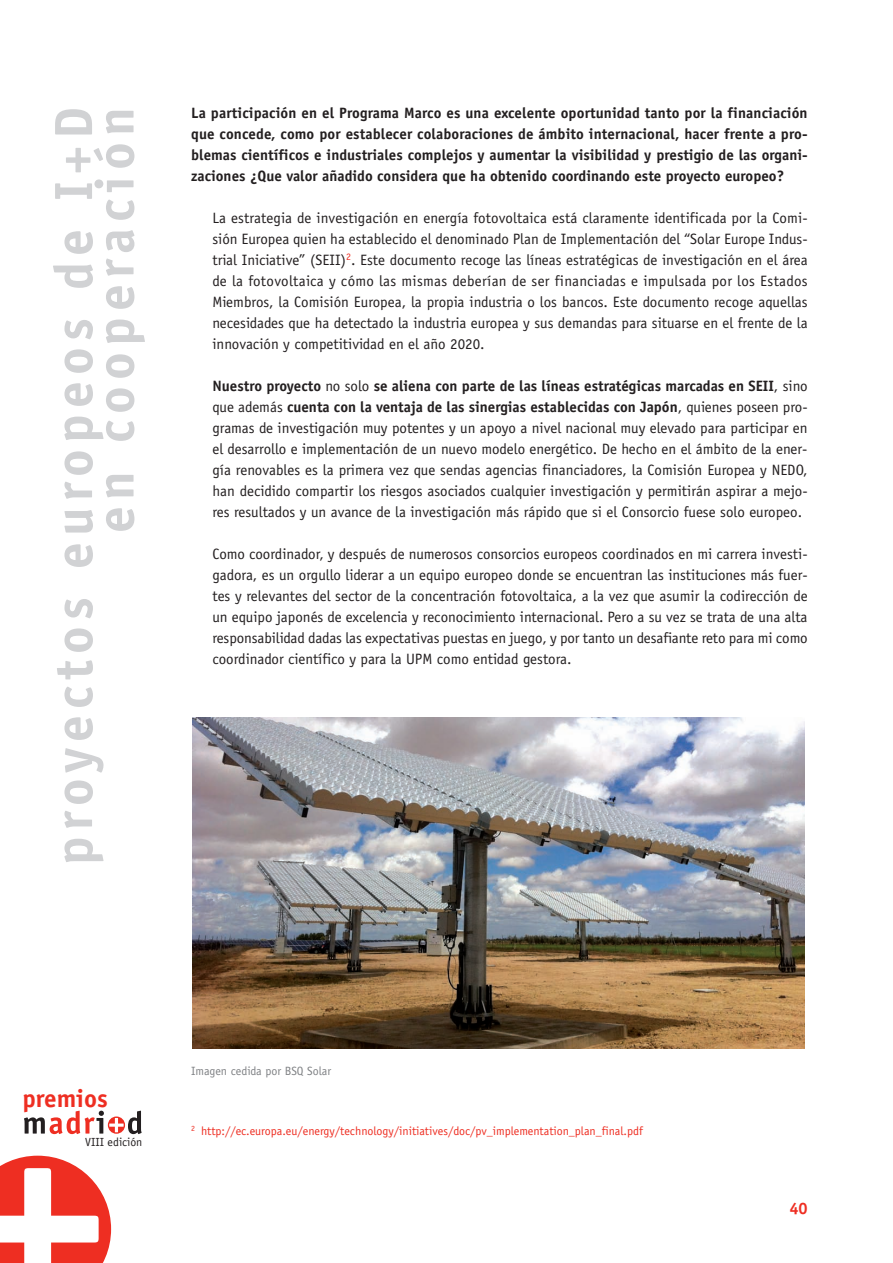
<style>
.page{position:relative;width:893px;height:1263px;background:#fff}
.page>*{position:absolute;margin:0;border:0;box-sizing:border-box;transform-origin:0 0}
.t1{font:700 54px/41.4px "Officina Sans";letter-spacing:.11em;color:#d1d2d4;text-align:right}
.t2{font:700 25.05px "Officina Sans";color:#ee2e22}
.t3{font:700 16.5px "Officina Sans";color:#ee2e22}
.t4{font:15px/21px "Officina Sans";color:#231f20;text-align:justify}
.t5{font:700 15px/21px "Officina Sans";color:#231f20;text-align:justify}
.t6{font:12px "Officina Sans";color:#ee2e22}
.t7{font:12px "Officina Sans";color:#808285}
.t8{font:11.85px "Officina Sans";color:#231f20}
.s1{font-weight:700}
</style>
<div class="page">
<img style="left:193px;top:717px;width:612px;height:332px">
<svg style="left:0;top:1156px;width:111px;height:107px"></svg>
<svg style="left:24px;top:1111px;width:118px;height:23px"></svg>
<h1 class="t1" style="left:58px;top:865px;width:760px;rotate:-90deg">proyectos europeos de I+D en cooperación</h1>
<p class="t5" style="left:191px;top:103px;width:618px">La participación en el Programa Marco es una excelente oportunidad tanto por la financiación que concede, como por establecer colaboraciones de ámbito internacional, hacer frente a pro&shy;blemas científicos e industriales complejos y aumentar la visibilidad y prestigio de las organi&shy;zaciones ¿Que valor añadido considera que ha obtenido coordinando este proyecto europeo?</p>
<p class="t4" style="left:212px;top:208px;width:597px">La estrategia de investigación en energía fotovoltaica está claramente identificada por la Comi&shy;sión Europea quien ha establecido el denominado Plan de Implementación del “Solar Europe Indus&shy;trial Iniciative” (SEII)<sup>2</sup>. Este documento recoge las líneas estratégicas de investigación en el área de la fotovoltaica y cómo las mismas deberían de ser financiadas e impulsada por los Estados Miembros, la Comisión Europea, la propia industria o los bancos. Este documento recoge aquellas necesidades que ha detectado la industria europea y sus demandas para situarse en el frente de la innovación y competitividad en el año 2020.</p>
<p class="t4" style="left:212px;top:376px;width:597px"><span class="s1">Nuestro proyecto</span> no solo <span class="s1">se aliena con parte de las líneas estratégicas marcadas en SEII</span>, sino que además <span class="s1">cuenta con la ventaja de las sinergias establecidas con Japón</span>, quienes poseen pro&shy;gramas de investigación muy potentes y un apoyo a nivel nacional muy elevado para participar en el desarrollo e implementación de un nuevo modelo energético. De hecho en el ámbito de la ener&shy;gía renovables es la primera vez que sendas agencias financiadores, la Comisión Europea y NEDO, han decidido compartir los riesgos asociados cualquier investigación y permitirán aspirar a mejo&shy;res resultados y un avance de la investigación más rápido que si el Consorcio fuese solo europeo.</p>
<p class="t4" style="left:212px;top:544px;width:597px">Como coordinador, y después de numerosos consorcios europeos coordinados en mi carrera investi&shy;gadora, es un orgullo liderar a un equipo europeo donde se encuentran las instituciones más fuer&shy;tes y relevantes del sector de la concentración fotovoltaica, a la vez que asumir la codirección de un equipo japonés de excelencia y reconocimiento internacional. Pero a su vez se trata de una alta responsabilidad dadas las expectativas puestas en juego, y por tanto un desafiante reto para mi como coordinador científico y para la UPM como entidad gestora.</p>
<h2 class="t2" style="left:22px;top:1089px;width:87px">premios</h2>
<p class="t8" style="left:85px;top:1137px;width:59px">VIII edición</p>
<p class="t7" style="left:191px;top:1066px;width:141px">Imagen cedida por BSQ Solar</p>
<p class="t6" style="left:191px;top:1126px;width:453px"><sup>2</sup> http://ec.europa.eu/energy/technology/initiatives/doc/pv_implementation_plan_final.pdf</p>
<p class="t3" style="left:789px;top:1202px;width:20px">40</p>
</div>
